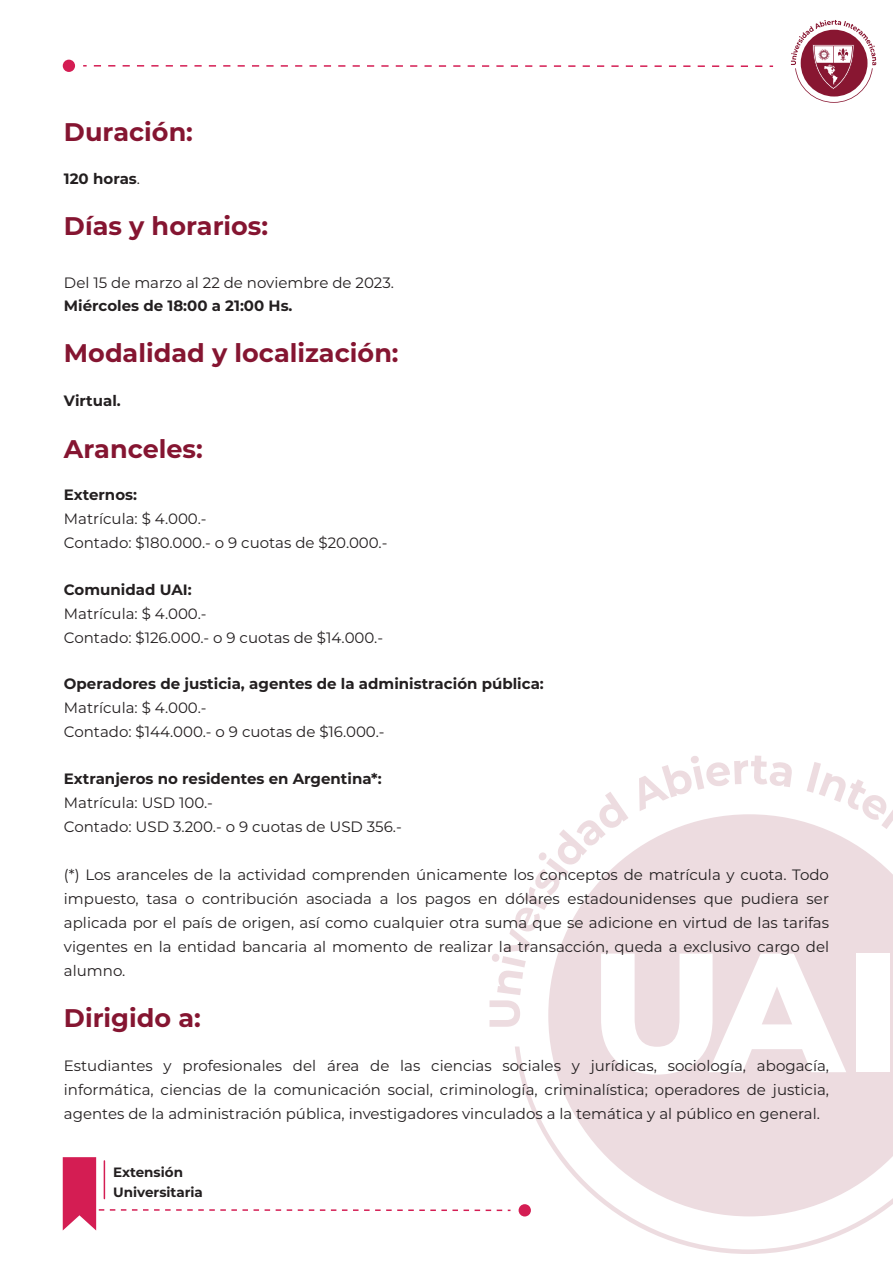
<style>
.page{position:relative;width:893px;height:1263px;background:#fff}
.page>*{position:absolute;margin:0;border:0;box-sizing:border-box;transform-origin:0 0}
.t1{font:700 25.5px "Montserrat";color:#851531}
.t2{font:15px/24px "Montserrat";color:#231f20}
.t3{font:700 15px "Montserrat";color:#231f20}
.t4{font:700 13.5px/20.9px "Montserrat";color:#231f20}
.s1{font-weight:400}
</style>
<div class="page">
<svg style="left:518px;top:1074px;width:375px;height:180px;fill:#eddce0"></svg>
<svg style="left:489px;top:755px;width:404px;height:319px"></svg>
<div style="left:856px;top:953px;width:33px;height:119px;background:#fff"></div>
<div style="left:519px;top:1204px;width:12px;height:12px;background:#d41d53;border-radius:50%"></div>
<svg style="left:791px;top:20px;width:85px;height:83px"></svg>
<svg style="left:63px;top:1157px;width:439px;height:73px"></svg>
<svg style="left:94px;top:65px;width:679px;height:2px"></svg>
<div style="left:63px;top:60px;width:12px;height:12px;background:#d41d53;border-radius:50%"></div>
<h1 class="t1" style="left:64px;top:114px;width:131px">Duración:</h1>
<p class="t3" style="left:64px;top:167px;width:78px">120 horas<span class="s1">.</span></p>
<h1 class="t1" style="left:64px;top:208px;width:206px">Días y horarios:</h1>
<p class="t2" style="left:64px;top:270px;width:332px">Del 15 de marzo al 22 de noviembre de 2023.</p>
<p class="t3" style="left:64px;top:294px;width:230px">Miércoles de 18:00 a 21:00 Hs.</p>
<h1 class="t1" style="left:64px;top:335px;width:336px">Modalidad y localización:</h1>
<p class="t3" style="left:64px;top:390px;width:58px">Virtual.</p>
<h1 class="t1" style="left:64px;top:430px;width:140px">Aranceles:</h1>
<p class="t3" style="left:64px;top:484px;width:75px">Externos:</p>
<p class="t2" style="left:64px;top:506px;width:325px">Matrícula: $ 4.000.-<br>Contado: $180.000.- o 9 cuotas de $20.000.-</p>
<p class="t3" style="left:64px;top:578px;width:129px">Comunidad UAI:</p>
<p class="t2" style="left:64px;top:601px;width:321px">Matrícula: $ 4.000.-<br>Contado: $126.000.- o 9 cuotas de $14.000.-</p>
<p class="t3" style="left:64px;top:673px;width:481px">Operadores de justicia, agentes de la administración pública:</p>
<p class="t2" style="left:64px;top:695px;width:322px">Matrícula: $ 4.000.-<br>Contado: $144.000.- o 9 cuotas de $16.000.-</p>
<p class="t3" style="left:64px;top:767px;width:319px">Extranjeros no residentes en Argentina*:</p>
<p class="t2" style="left:64px;top:790px;width:339px">Matrícula: USD 100.-<br>Contado: USD 3.200.- o 9 cuotas de USD 356.-</p>
<p class="t2" style="left:64px;top:862px;width:767px;text-align:justify">(*) Los aranceles de la actividad comprenden únicamente los conceptos de matrícula y cuota. Todo impuesto, tasa o contribución asociada a los pagos en dólares estadounidenses que pudiera ser aplicada por el país de origen, así como cualquier otra suma que se adicione en virtud de las tarifas vigentes en la entidad bancaria al momento de realizar la transacción, queda a exclusivo cargo del alumno.</p>
<h1 class="t1" style="left:64px;top:1000px;width:138px">Dirigido a:</h1>
<p class="t2" style="left:64px;top:1053px;width:767px;text-align:justify">Estudiantes y profesionales del área de las ciencias sociales y jurídicas, sociología, abogacía, informática, ciencias de la comunicación social, criminología, criminalística; operadores de justicia, agentes de la administración pública, investigadores vinculados a la temática y al público en general.</p>
<p class="t4" style="left:113px;top:1160px;width:91px">Extensión<br>Universitaria</p>
</div>
